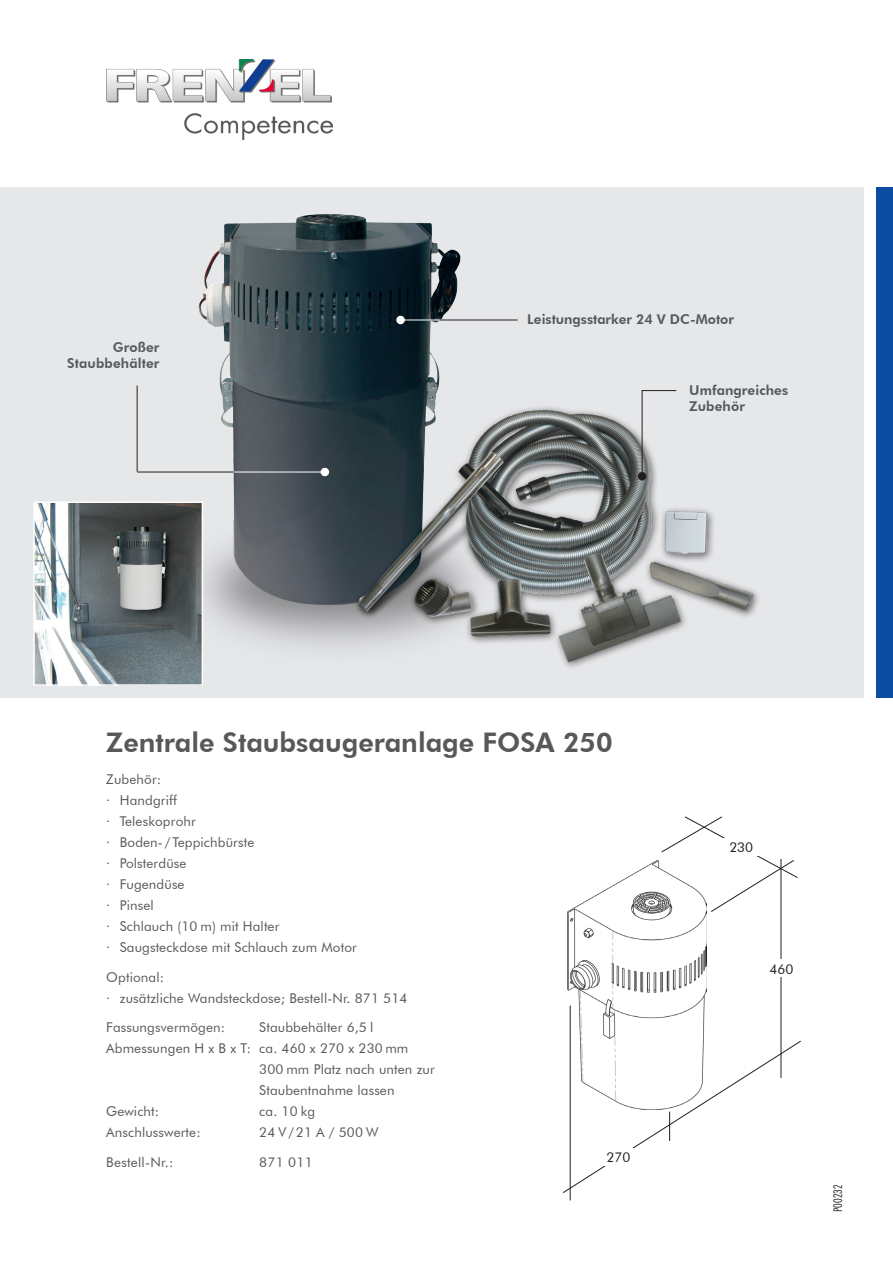
<style>
.page{position:relative;width:893px;height:1263px;background:#fff}
.page>*{position:absolute;margin:0;border:0;box-sizing:border-box;transform-origin:0 0}
.t1{font:800 27px "Futura BT";color:#57585a}
.Fließtext_Frenzel{font:13.5px/21px "Futura BT";letter-spacing:.01em;color:#57585a}
.Fließtext_Frenzel-2{font:800 13.5px "Futura BT";letter-spacing:.01em;color:#57585a}
.Subline{font:13.5px "Futura BT";color:#231f20}
.Subline-2{font:300 condensed 12px "Futura BT";color:#231f20}
</style>
<div class="page">
<div style="left:0;top:187px;width:863px;height:510px;background:#e6e7e9"></div>
<div style="left:876px;top:187px;width:17px;height:510px;background:#0d4da1"></div>
<img style="left:106px;top:60px;width:226px;height:79px">
<img style="left:179px;top:214px;width:580px;height:454px">
<img style="left:568px;top:860px;width:138px;height:180px">
<div style="left:396px;top:316px;width:9px;height:8px;background:#fff;border-radius:50%"></div>
<div style="left:321px;top:468px;width:8px;height:8px;background:#fff;border-radius:50%"></div>
<div style="left:638px;top:472px;width:8px;height:8px;background:#231f20;border-radius:50%"></div>
<svg style="left:563px;top:1040px;width:238px;height:154px"></svg>
<svg style="left:661px;top:816px;width:137px;height:96px"></svg>
<hr style="left:781px;top:859px;width:1px;height:219px;background:#231f20">
<div style="left:723px;top:838px;width:36px;height:17px;background:#fff"></div>
<hr style="left:570px;top:1005px;width:1px;height:195px;background:#231f20">
<hr style="left:669px;top:1111px;width:1px;height:30px;background:#231f20">
<div style="left:763px;top:960px;width:36px;height:17px;background:#fff"></div>
<div style="left:600px;top:1149px;width:36px;height:17px;background:#fff"></div>
<hr style="left:137px;top:472px;width:98px;height:1px;background:#231f20">
<hr style="left:439px;top:320px;width:79px;height:1px;background:#231f20">
<svg style="left:641px;top:390px;width:36px;height:87px"></svg>
<hr style="left:233px;top:472px;width:92px;height:1px;background:#fff">
<hr style="left:401px;top:320px;width:40px;height:1px;background:#fff">
<hr style="left:137px;top:386px;width:1px;height:86px;background:#231f20">
<img style="left:36px;top:504px;width:164px;height:179px">
<div style="left:33px;top:501px;width:170px;height:185px;border:2px solid #fff"></div>
<p class="Fließtext_Frenzel-2" style="left:113px;top:338px;width:48px">Großer</p>
<p class="Fließtext_Frenzel-2" style="left:67px;top:355px;width:94px">Staubbehälter</p>
<p class="Fließtext_Frenzel-2" style="left:527px;top:311px;width:208px">Leistungsstarker 24 V DC-Motor</p>
<p class="Fließtext_Frenzel-2" style="left:689px;top:382px;width:101px">Umfangreiches</p>
<p class="Fließtext_Frenzel-2" style="left:689px;top:398px;width:57px">Zubehör</p>
<p class="t1" style="left:106px;top:726px;width:508px">Zentrale Staubsaugeranlage FOSA 250</p>
<p class="Fließtext_Frenzel" style="left:106px;top:769px;width:56px">Zubehör:</p>
<p class="Fließtext_Frenzel" style="left:106px;top:790px;width:72px">· Handgriff</p>
<p class="Fließtext_Frenzel" style="left:106px;top:811px;width:91px">· Teleskoprohr</p>
<p class="Fließtext_Frenzel" style="left:106px;top:832px;width:149px">· Boden- / Teppichbürste</p>
<p class="Fließtext_Frenzel" style="left:106px;top:853px;width:82px">· Polsterdüse</p>
<p class="Fließtext_Frenzel" style="left:106px;top:874px;width:80px">· Fugendüse</p>
<p class="Fließtext_Frenzel" style="left:106px;top:895px;width:49px">· Pinsel</p>
<p class="Fließtext_Frenzel" style="left:106px;top:916px;width:175px">· Schlauch (10 m) mit Halter</p>
<p class="Fließtext_Frenzel" style="left:106px;top:937px;width:252px">· Saugsteckdose mit Schlauch zum Motor</p>
<p class="Fließtext_Frenzel" style="left:106px;top:966px;width:59px">Optional:</p>
<p class="Fließtext_Frenzel" style="left:106px;top:987px;width:303px">· zusätzliche Wandsteckdose; Bestell-Nr. 871 514</p>
<p class="Fließtext_Frenzel" style="left:106px;top:1017px;width:120px">Fassungsvermögen:</p>
<p class="Fließtext_Frenzel" style="left:259px;top:1017px;width:116px">Staubbehälter 6,5 l</p>
<p class="Fließtext_Frenzel" style="left:106px;top:1038px;width:304px">Abmessungen H x B x T: ca. 460 x 270 x 230 mm</p>
<p class="Fließtext_Frenzel" style="left:259px;top:1059px;width:177px">300 mm Platz nach unten zur<br>Staubentnahme lassen</p>
<p class="Fließtext_Frenzel" style="left:106px;top:1101px;width:54px">Gewicht:</p>
<p class="Fließtext_Frenzel" style="left:259px;top:1101px;width:57px">ca. 10 kg</p>
<p class="Fließtext_Frenzel" style="left:106px;top:1122px;width:96px">Anschlusswerte:</p>
<p class="Fließtext_Frenzel" style="left:259px;top:1122px;width:121px">24 V /21 A / 500 W</p>
<p class="Fließtext_Frenzel" style="left:106px;top:1151px;width:69px">Bestell-Nr.:</p>
<p class="Fließtext_Frenzel" style="left:259px;top:1151px;width:55px">871 011</p>
<p class="Subline" style="left:606px;top:1149px;width:25px">270</p>
<p class="Subline" style="left:729px;top:839px;width:25px">230</p>
<p class="Subline" style="left:769px;top:960px;width:25px">460</p>
<p class="Subline-2" style="left:830px;top:1212px;width:29px;rotate:-90deg">P00232</p>
</div>
